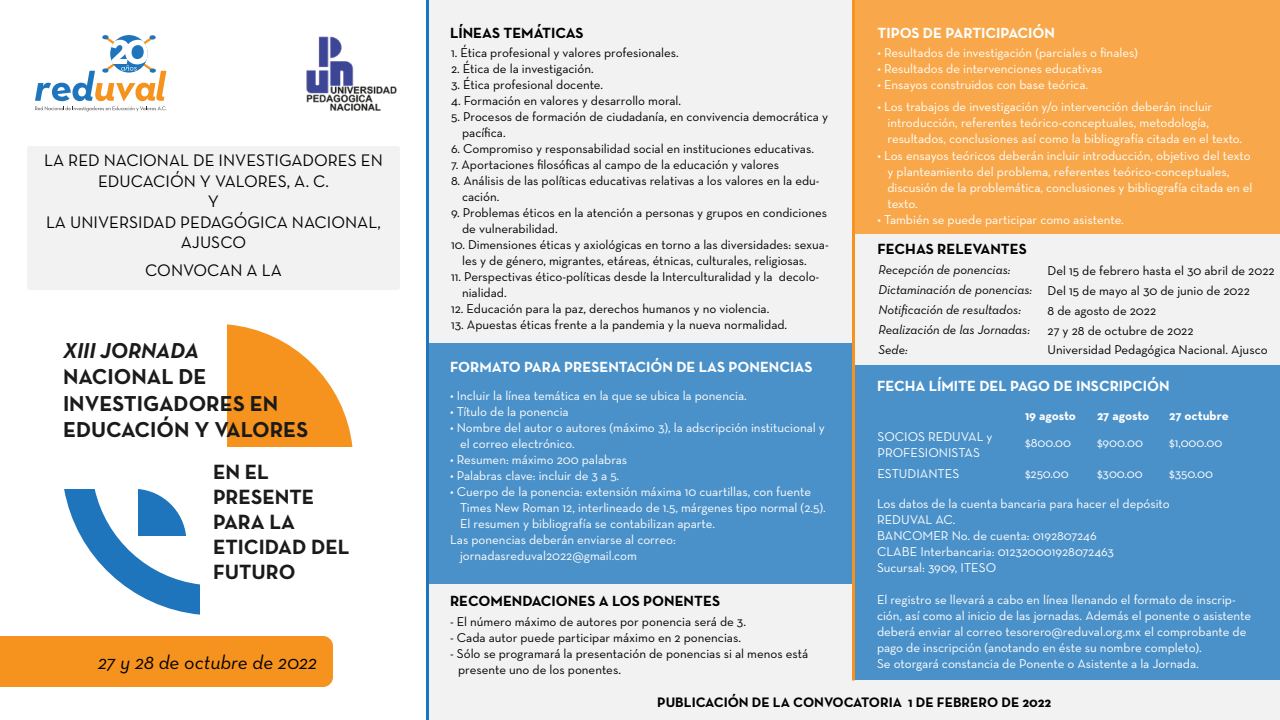
<style>
.page{position:relative;width:1280px;height:720px;background:#fff}
.page>*{position:absolute;margin:0;border:0;box-sizing:border-box;transform-origin:0 0}
.t1{font:700 22px/26.4px "Neutra Text";color:#1a1a1a}
.t2{font:italic 700 22px "Neutra Text";color:#1a1a1a}
.t3{font:700 21px/25.2px "Neutra Text";color:#1a1a1a}
.t4{font:italic 20px "Neutra Text";color:#000}
.t5{font:17px/20.4px "Neutra Text";color:#000;text-align:center}
.t6{font:700 15px "Neutra Text";color:#fff}
.t7{font:700 15px "Neutra Text";color:#000}
.t8{font:700 14px "Neutra Text";color:#000}
.t9{font:13px/16px "Neutra Text";color:#fff}
.t10{font:13px/16px "Neutra Text";color:#000}
.t11{font:italic 13px "Neutra Text";color:#000}
.t12{font:700 13px "Neutra Text";color:#fff}
.s1{font-style:italic}
</style>
<div class="page">
<div style="left:0;top:636px;width:333px;height:51px;background:#f6921e"></div>
<svg style="left:227px;top:324px;width:125px;height:123px"></svg>
<div style="left:27px;top:146px;width:373px;height:144px;background:#f2f2f2;border-radius:3px"></div>
<div style="left:428px;top:0;width:852px;height:720px;background:#f2f2f2"></div>
<svg style="left:64px;top:489px;width:136px;height:126px"></svg>
<div style="left:428px;top:343px;width:425px;height:241px;background:#4b91c9"></div>
<div style="left:854px;top:0;width:426px;height:234px;background:#f8a84b"></div>
<div style="left:853px;top:365px;width:427px;height:315px;background:#4b91c9"></div>
<svg style="left:35px;top:35px;width:132px;height:76px"></svg>
<hr style="left:426px;top:0;width:3px;height:720px;background:#1e75bb">
<hr style="left:852px;top:0;width:3px;height:680px;background:#f6921e">
<img style="left:306px;top:36px;width:91px;height:75px">
<h3 class="t5" style="left:44px;top:150px;width:340px">LA RED NACIONAL DE INVESTIGADORES EN<br>EDUCACIÓN Y VALORES, A. C.<br>Y<br>LA UNIVERSIDAD PEDAGÓGICA NACIONAL,<br>AJUSCO</h3>
<h3 class="t5" style="left:145px;top:260px;width:138px">CONVOCAN A LA</h3>
<h1 class="t2" style="left:63px;top:337px;width:138px">XIII JORNADA</h1>
<h1 class="t1" style="left:63px;top:363px;width:247px">NACIONAL DE<br>INVESTIGADORES EN<br>EDUCACIÓN Y VALORES</h1>
<h2 class="t3" style="left:213px;top:458px;width:138px">EN EL<br>PRESENTE<br>PARA LA<br>ETICIDAD DEL<br>FUTURO</h2>
<h3 class="t4" style="left:98px;top:650px;width:221px">27 y 28 de octubre de 2022</h3>
<p class="t7" style="left:450px;top:24px;width:135px">LÍNEAS TEMÁTICAS</p>
<p class="t10" style="left:451px;top:45px;width:229px">1. Ética profesional y valores profesionales.</p>
<p class="t10" style="left:451px;top:61px;width:144px">2. Ética de la investigación.</p>
<p class="t10" style="left:451px;top:77px;width:154px">3. Ética profesional docente.</p>
<p class="t10" style="left:451px;top:93px;width:232px">4. Formación en valores y desarrollo moral.</p>
<p class="t10" style="left:462px;top:109px;width:368px;text-indent:-11px">5. Procesos de formación de ciudadanía, en convivencia democrática y pacífica.</p>
<p class="t10" style="left:451px;top:141px;width:364px">6. Compromiso y responsabilidad social en instituciones educativas.</p>
<p class="t10" style="left:451px;top:157px;width:330px">7. Aportaciones filosóficas al campo de la educación y valores</p>
<p class="t10" style="left:462px;top:173px;width:359px;text-indent:-11px">8. Análisis de las políticas educativas relativas a los valores en la edu&shy;cación.</p>
<p class="t10" style="left:462px;top:205px;width:367px;text-indent:-11px">9. Problemas éticos en la atención a personas y grupos en condiciones de vulnerabilidad.</p>
<p class="t10" style="left:462px;top:237px;width:368px;text-indent:-11px">10. Dimensiones éticas y axiológicas en torno a las diversidades: sexua&shy;les y de género, migrantes, etáreas, étnicas, culturales, religiosas.</p>
<p class="t10" style="left:462px;top:269px;width:359px;text-indent:-11px">11. Perspectivas ético-políticas desde la Interculturalidad y la decolo&shy;nialidad.</p>
<p class="t10" style="left:451px;top:301px;width:320px">12. Educación para la paz, derechos humanos y no violencia.</p>
<p class="t10" style="left:451px;top:317px;width:338px">13. Apuestas éticas frente a la pandemia y la nueva normalidad.</p>
<p class="t6" style="left:450px;top:358px;width:364px">FORMATO PARA PRESENTACIÓN DE LAS PONENCIAS</p>
<p class="t6" style="left:877px;top:24px;width:179px">TIPOS DE PARTICIPACIÓN</p>
<p class="t9" style="left:877px;top:45px;width:262px">• Resultados de investigación (parciales o finales)</p>
<p class="t9" style="left:877px;top:61px;width:227px">• Resultados de intervenciones educativas</p>
<p class="t9" style="left:877px;top:77px;width:212px">• Ensayos construidos con base teórica.</p>
<p class="t9" style="left:887px;top:99px;width:356px;text-indent:-10px">• Los trabajos de investigación y/o intervención deberán incluir introducción, referentes teórico-conceptuales, metodología, resultados, conclusiones así como la bibliografía citada en el texto.</p>
<p class="t9" style="left:887px;top:147px;width:367px;text-indent:-10px">• Los ensayos teóricos deberán incluir introducción, objetivo del texto y planteamiento del problema, referentes teórico-conceptuales, discusión de la problemática, conclusiones y bibliografía citada en el texto.</p>
<p class="t9" style="left:877px;top:211px;width:248px">• También se puede participar como asistente.</p>
<p class="t7" style="left:877px;top:240px;width:151px">FECHAS RELEVANTES</p>
<p class="t11" style="left:878px;top:262px;width:134px">Recepción de ponencias:</p>
<p class="t10" style="left:878px;top:260px;width:398px;line-height:19.6px;text-indent:169px">Del 15 de febrero hasta el 30 abril de 2022<br><span class="s1">Dictaminación de ponencias:</span> Del 15 de mayo al 30 de junio de 2022<br><span class="s1">Notificación de resultados:</span></p>
<p class="t10" style="left:1048px;top:302px;width:110px">8 de agosto de 2022</p>
<p class="t11" style="left:878px;top:322px;width:153px">Realización de las Jornadas:</p>
<p class="t10" style="left:1048px;top:321px;width:221px;line-height:19px">27 y 28 de octubre de 2022<br>Universidad Pedagógica Nacional. Ajusco</p>
<p class="t11" style="left:878px;top:342px;width:31px">Sede:</p>
<p class="t6" style="left:877px;top:376px;width:294px">FECHA LÍMITE DEL PAGO DE INSCRIPCIÓN</p>
<p class="t12" style="left:1025px;top:408px;width:52px">19 agosto</p>
<p class="t12" style="left:1097px;top:408px;width:54px">27 agosto</p>
<p class="t12" style="left:1169px;top:408px;width:61px">27 octubre</p>
<p class="t9" style="left:1025px;top:435px;width:48px">$800.00</p>
<p class="t9" style="left:1097px;top:435px;width:47px">$900.00</p>
<p class="t9" style="left:1169px;top:435px;width:55px">$1,000.00</p>
<p class="t9" style="left:450px;top:387px;width:298px">• Incluir la línea temática en la que se ubica la ponencia.</p>
<p class="t9" style="left:450px;top:403px;width:120px">• Título de la ponencia</p>
<p class="t9" style="left:460px;top:419px;width:366px;text-indent:-10px">• Nombre del autor o autores (máximo 3), la adscripción institucional y el correo electrónico.</p>
<p class="t9" style="left:450px;top:451px;width:179px">• Resumen: máximo 200 palabras</p>
<p class="t9" style="left:450px;top:467px;width:171px">• Palabras clave: incluir de 3 a 5.</p>
<p class="t9" style="left:450px;top:483px;width:363px">• Cuerpo de la ponencia: extensión máxima 10 cuartillas, con fuente</p>
<p class="t9" style="left:460px;top:499px;width:367px">Times New Roman 12, interlineado de 1.5, márgenes tipo normal (2.5).</p>
<p class="t9" style="left:460px;top:515px;width:257px">El resumen y bibliografía se contabilizan aparte.</p>
<p class="t9" style="left:450px;top:531px;width:227px">Las ponencias deberán enviarse al correo:</p>
<p class="t9" style="left:460px;top:547px;width:178px">jornadasreduval2022@gmail.com</p>
<p class="t9" style="left:877px;top:428px;width:117px">SOCIOS REDUVAL y<br>PROFESIONISTAS</p>
<p class="t9" style="left:877px;top:465px;width:83px">ESTUDIANTES</p>
<p class="t9" style="left:1025px;top:465px;width:45px">$250.00</p>
<p class="t9" style="left:1097px;top:465px;width:47px">$300.00</p>
<p class="t9" style="left:1169px;top:465px;width:46px">$350.00</p>
<p class="t9" style="left:877px;top:496px;width:294px">Los datos de la cuenta bancaria para hacer el depósito REDUVAL AC.<br>BANCOMER No. de cuenta: 0192807246<br>CLABE Interbancaria: 012320001928072463<br>Sucursal: 3909, ITESO</p>
<p class="t9" style="left:877px;top:592px;width:376px">El registro se llevará a cabo en línea llenando el formato de inscrip&shy;ción, así como al inicio de las jornadas. Además el ponente o asistente deberá enviar al correo tesorero@reduval.org.mx el comprobante de pago de inscripción (anotando en éste su nombre completo).<br>Se otorgará constancia de Ponente o Asistente a la Jornada.</p>
<p class="t8" style="left:657px;top:693px;width:396px">PUBLICACIÓN DE LA CONVOCATORIA 1 DE FEBRERO DE 2022</p>
<p class="t7" style="left:450px;top:592px;width:272px">RECOMENDACIONES A LOS PONENTES</p>
<p class="t10" style="left:450px;top:613px;width:297px">- El número máximo de autores por ponencia será de 3.</p>
<p class="t10" style="left:450px;top:629px;width:292px">- Cada autor puede participar máximo en 2 ponencias.</p>
<p class="t10" style="left:458px;top:645px;width:352px;text-indent:-8px">- Sólo se programará la presentación de ponencias si al menos está presente uno de los ponentes.</p>
</div>
